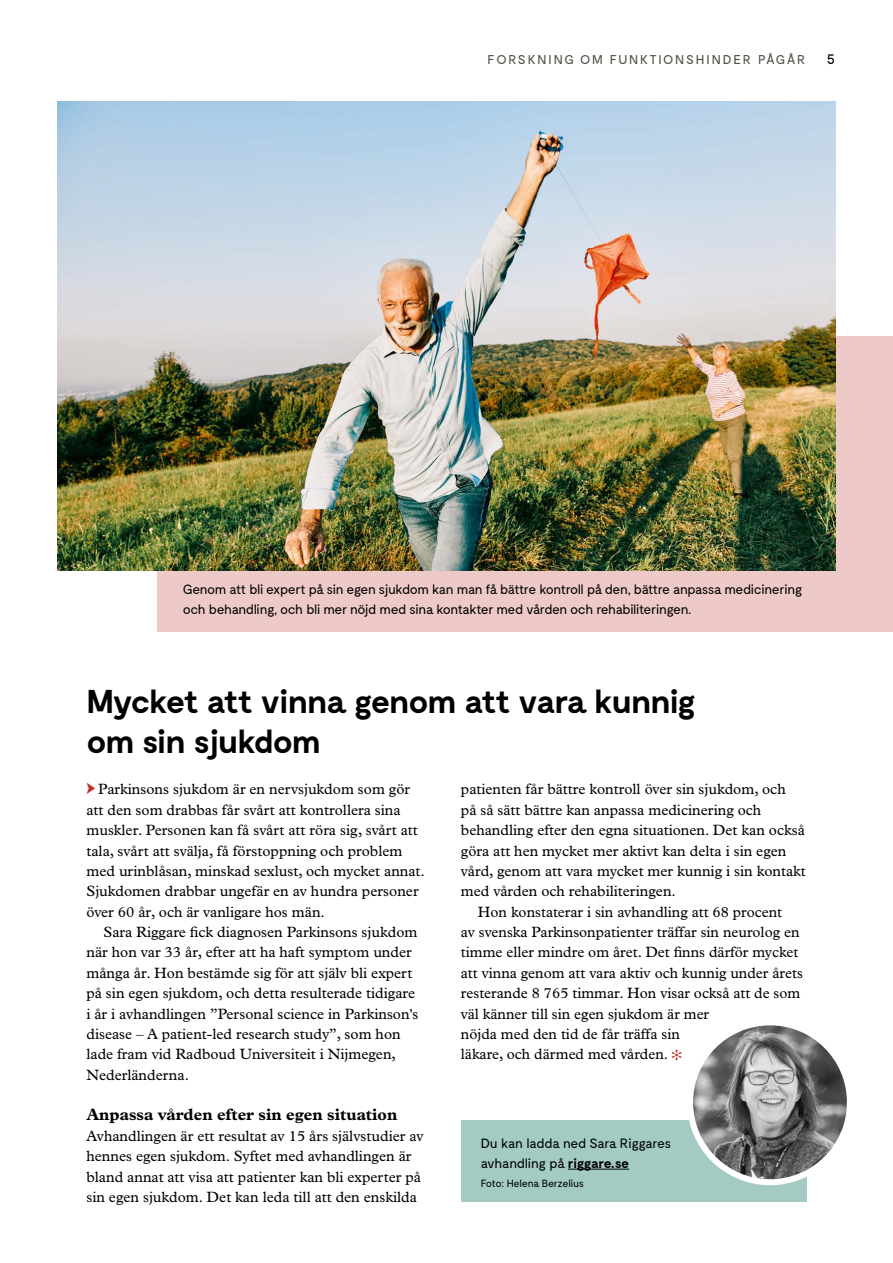
<style>
.page{position:relative;width:893px;height:1263px;background:#fff}
.page>*{position:absolute;margin:0;border:0;box-sizing:border-box;transform-origin:0 0}
.H1_-_Avhandlignar_ru{font:700 33px/39.6px "Moderat";letter-spacing:-.045em;color:#000}
.H2_-_Mellanrubrik{font:700 16.5px "Plantin Std";color:#000}
.Brödtext_Plantin_-_u{font:15px/20.4px "Plantin Std";color:#000}
.Brödtext_Plantin{font:15px/20.4px "Plantin Std";color:#000}
.t1{font:15px "Moderat";color:#000}
.Bild-_och_faktatext{font:13.5px/20.2px "Moderat";letter-spacing:-.035em;color:#000}
.t2{font:12.75px "Moderat";letter-spacing:.14em;color:#4e4a40}
.Fotocred{font:10.5px "Moderat";letter-spacing:-.025em;color:#000}
.s1{color:#c1302d}
.s2{font-weight:700}
</style>
<div class="page">
<div style="left:157px;top:336px;width:736px;height:295px;background:#edcac8"></div>
<div style="left:461px;top:1120px;width:346px;height:82px;background:#a3cbc4"></div>
<img style="left:690px;top:1022px;width:160px;height:160px;border-radius:80px">
<div style="left:687px;top:1019px;width:166px;height:166px;border:6px solid #fff;border-radius:50%"></div>
<hr style="left:568px;top:1169px;width:61px;height:1px;background:#000">
<img style="left:58px;top:102px;width:777px;height:468px">
<p class="t2" style="left:488px;top:53px;width:319px">FORSKNING OM FUNKTIONSHINDER PÅGÅR</p>
<p class="t1" style="left:827px;top:50px;width:10px">5</p>
<p class="Bild-_och_faktatext" style="left:183px;top:579px;width:621px">Genom att bli expert på sin egen sjukdom kan man få bättre kontroll på den, bättre anpassa medicinering och behandling, och bli mer nöjd med sina kontakter med vården och rehabiliteringen.</p>
<h1 class="H1_-_Avhandlignar_ru" style="left:86px;top:683px;width:611px">Mycket att vinna genom att vara kunnig om sin sjukdom</h1>
<p class="Brödtext_Plantin_-_u" style="left:86px;top:779px;width:340px"><span class="s1">➤</span> Parkinsons sjukdom är en nervsjukdom som gör att den som drabbas får svårt att kontrollera sina muskler. Personen kan få svårt att röra sig, svårt att tala, svårt att svälja, få förstoppning och problem med urinblåsan, minskad sexlust, och mycket annat.<br>Sjukdomen drabbar ungefär en av hundra personer över 60 år, och är vanligare hos män.</p>
<p class="Brödtext_Plantin" style="left:86px;top:922px;width:333px;text-indent:17px">Sara Riggare fick diagnosen Parkinsons sjukdom när hon var 33 år, efter att ha haft symptom under många år. Hon bestämde sig för att själv bli expert på sin egen sjukdom, och detta resulterade tidigare i år i avhandlingen ”Personal science in Parkinson's disease – A patient-led research study”, som hon lade fram vid Radboud Universiteit i Nijmegen, Nederländerna.</p>
<h2 class="H2_-_Mellanrubrik" style="left:86px;top:1105px;width:312px">Anpassa vården efter sin egen situation</h2>
<p class="Brödtext_Plantin_-_u" style="left:86px;top:1125px;width:339px">Avhandlingen är ett resultat av 15 års självstudier av hennes egen sjukdom. Syftet med avhandlingen är bland annat att visa att patienter kan bli experter på sin egen sjukdom. Det kan leda till att den enskilda</p>
<p class="Bild-_och_faktatext" style="left:481px;top:1133px;width:192px">Du kan ladda ned Sara Riggares avhandling på <span class="s2">riggare.se</span></p>
<p class="Brödtext_Plantin_-_u" style="left:461px;top:779px;width:347px">patienten får bättre kontroll över sin sjukdom, och<br>på så sätt bättre kan anpassa medicinering och behandling efter den egna situationen. Det kan också göra att hen mycket mer aktivt kan delta i sin egen vård, genom att vara mycket mer kunnig i sin kontakt med vården och rehabiliteringen.</p>
<p class="Brödtext_Plantin" style="left:461px;top:901px;width:343px;text-indent:17px">Hon konstaterar i sin avhandling att 68 procent<br>av svenska Parkinsonpatienter träffar sin neurolog en timme eller mindre om året. Det finns därför mycket att vinna genom att vara aktiv och kunnig under årets resterande 8 765 timmar. Hon visar också att de som väl känner till sin egen sjukdom är mer<br>nöjda med den tid de får träffa sin<br>läkare, och därmed med vården. <span class="s1">✻</span></p>
<p class="Fotocred" style="left:481px;top:1178px;width:105px">Foto: Helena Berzelius</p>
</div>
